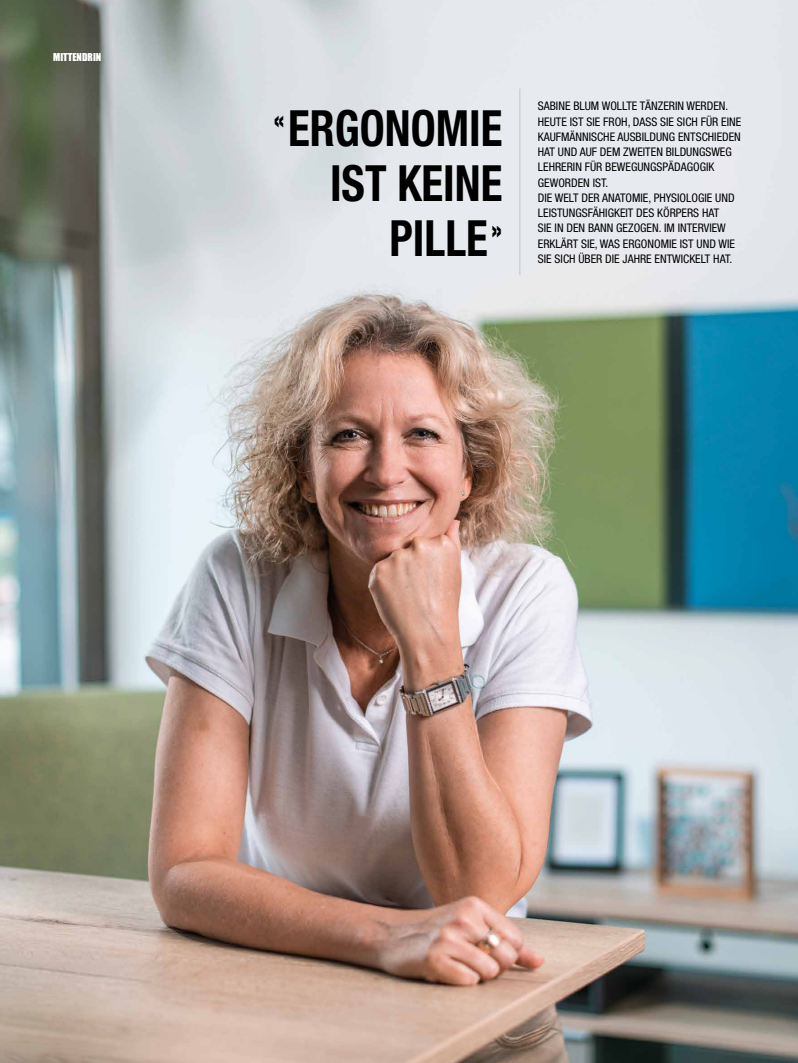
<style>
.page{position:relative;width:798px;height:1063px;background:#fff}
.page>*{position:absolute;margin:0;border:0;box-sizing:border-box;transform-origin:0 0}
.t1{font:700 condensed 50px/55px "Helvetica Neue LT";color:#000;text-align:right;scale:.9 1}
.t2{font:condensed 11.88px/15.2px "Helvetica Neue LT";color:#000}
.t3{font:10px "Impact";color:#fff}
</style>
<div class="page">
<img style="left:0;top:0;width:797px;height:1063px">
<hr style="left:519px;top:89px;width:1px;height:186px;background:#c6c6c6">
<p class="t3" style="left:53px;top:49px;width:50px">MITTENDRIN</p>
<h1 class="t1" style="left:273px;top:100px;width:255px"><sup>«</sup>ERGONOMIE<br>IST KEINE<br>PILLE<sup>»</sup></h1>
<p class="t2" style="left:537px;top:98px;width:205px">SABINE BLUM WOLLTE TÄNZERIN WERDEN.<br>HEUTE IST SIE FROH, DASS SIE SICH FÜR EINE KAUFMÄNNISCHE AUSBILDUNG ENTSCHIEDEN HAT UND AUF DEM ZWEITEN BILDUNGSWEG LEHRERIN FÜR BEWEGUNGSPÄDAGOGIK GEWORDEN IST.<br>DIE WELT DER ANATOMIE, PHYSIOLOGIE UND LEISTUNGSFÄHIGKEIT DES KÖRPERS HAT<br>SIE IN DEN BANN GEZOGEN. IM INTERVIEW ERKLÄRT SIE, WAS ERGONOMIE IST UND WIE SIE SICH ÜBER DIE JAHRE ENTWICKELT HAT.</p>
</div>
